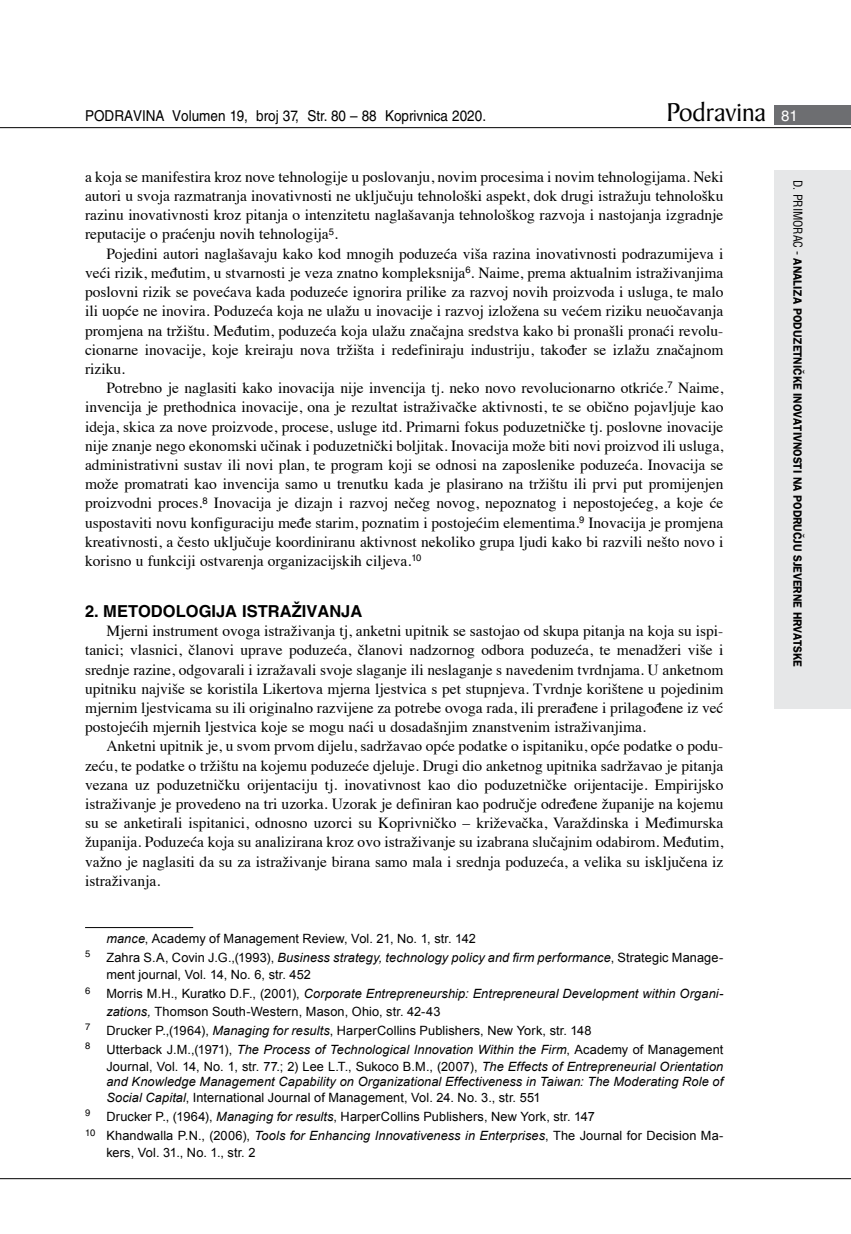
<style>
.page{position:relative;width:851px;height:1234px;background:#fff}
.page>*{position:absolute;margin:0;border:0;box-sizing:border-box;transform-origin:0 0}
.t1{font:27.6px "Baker Signet BT";color:#000}
.t2{font:700 16.5px "Helvetica LT Skin 29";color:#000}
.t3{font:15.45px/19.2px "Times";color:#000;text-align:justify}
.t4{font:15px "Helvetica LT Skin 29";color:#000;scale:.9 1}
.t5{font:12.75px/17.1px "Arial";letter-spacing:.01em;color:#000}
.t6{font:italic 12.75px/17.1px "Arial";letter-spacing:.01em;color:#000}
.t7{font:600 12px "ITC Franklin Gothic Skin 29";letter-spacing:-.005em;color:#000;scale:.95 1}
.t8{font:9.45px "Helvetica LT Skin 29";color:#000}
.s1{font-family:"Helvetica LT Skin 29";font-size:15px;color:#fff}
.s2{font-style:italic}
.s3{font-style:normal}
.s4{font-family:"Helvetica LT Skin 29";font-weight:400;font-stretch:condensed}
</style>
<div class="page">
<div style="left:774px;top:170px;width:76px;height:538px;background:#e6e7e8"></div>
<div style="left:774px;top:105px;width:76px;height:19px;background:#6d6e71"></div>
<hr style="left:0;top:127px;width:850px;height:1px;background:#000">
<hr style="left:0;top:1177px;width:850px;height:1px;background:#000">
<hr style="left:85px;top:927px;width:108px;height:1px;background:#000">
<p class="t4" style="left:85px;top:107px;width:447px">PODRAVINA Volumen 19, broj 37, Str. 80 – 88 Koprivnica 2020.</p>
<h1 class="t1" style="left:666px;top:95px;width:133px">Podravina <span class="s1">81</span></h1>
<p class="t3" style="left:85px;top:166px;width:639px">a koja se manifestira kroz nove tehnologije u poslovanju, novim procesima i novim tehnologijama. Neki autori u svoja razmatranja inovativnosti ne uključuju tehnološki aspekt, dok drugi istražuju tehnološku razinu inovativnosti kroz pitanja o intenzitetu naglašavanja tehnološkog razvoja i nastojanja izgradnje reputacije o praćenju novih tehnologija<sup>5</sup>.</p>
<p class="t3" style="left:85px;top:242px;width:639px;text-indent:21px">Pojedini autori naglašavaju kako kod mnogih poduzeća viša razina inovativnosti podrazumijeva i veći rizik, međutim, u stvarnosti je veza znatno kompleksnija<sup>6</sup>. Naime, prema aktualnim istraživanjima poslovni rizik se povećava kada poduzeće ignorira prilike za razvoj novih proizvoda i usluga, te malo ili uopće ne inovira. Poduzeća koja ne ulažu u inovacije i razvoj izložena su većem riziku neuočavanja promjena na tržištu. Međutim, poduzeća koja ulažu značajna sredstva kako bi pronašli pronaći revolu&shy;cionarne inovacije, koje kreiraju nova tržišta i redefiniraju industriju, također se izlažu značajnom riziku.</p>
<p class="t3" style="left:85px;top:377px;width:639px;text-indent:21px">Potrebno je naglasiti kako inovacija nije invencija tj. neko novo revolucionarno otkriće.<sup>7</sup> Naime, invencija je prethodnica inovacije, ona je rezultat istraživačke aktivnosti, te se obično pojavljuje kao ideja, skica za nove proizvode, procese, usluge itd. Primarni fokus poduzetničke tj. poslovne inovacije nije znanje nego ekonomski učinak i poduzetnički boljitak. Inovacija može biti novi proizvod ili usluga, administrativni sustav ili novi plan, te program koji se odnosi na zaposlenike poduzeća. Inovacija se može promatrati kao invencija samo u trenutku kada je plasirano na tržištu ili prvi put promijenjen proizvodni proces.<sup>8</sup> Inovacija je dizajn i razvoj nečeg novog, nepoznatog i nepostojećeg, a koje će uspostaviti novu konfiguraciju međe starim, poznatim i postojećim elementima.<sup>9</sup> Inovacija je promjena kreativnosti, a često uključuje koordiniranu aktivnost nekoliko grupa ljudi kako bi razvili nešto novo i korisno u funkciji ostvarenja organizacijskih ciljeva.<sup>10</sup></p>
<p class="t2" style="left:85px;top:601px;width:279px">2. METODOLOGIJA ISTRAŽIVANJA</p>
<p class="t3" style="left:85px;top:620px;width:639px;text-indent:21px">Mjerni instrument ovoga istraživanja tj, anketni upitnik se sastojao od skupa pitanja na koja su ispi&shy;tanici; vlasnici, članovi uprave poduzeća, članovi nadzornog odbora poduzeća, te menadžeri više i srednje razine, odgovarali i izražavali svoje slaganje ili neslaganje s navedenim tvrdnjama. U anketnom upitniku najviše se koristila Likertova mjerna ljestvica s pet stupnjeva. Tvrdnje korištene u pojedinim mjernim ljestvicama su ili originalno razvijene za potrebe ovoga rada, ili prerađene i prilagođene iz već postojećih mjernih ljestvica koje se mogu naći u dosadašnjim znanstvenim istraživanjima.</p>
<p class="t3" style="left:85px;top:735px;width:639px;text-indent:21px">Anketni upitnik je, u svom prvom dijelu, sadržavao opće podatke o ispitaniku, opće podatke o podu&shy;zeću, te podatke o tržištu na kojemu poduzeće djeluje. Drugi dio anketnog upitnika sadržavao je pitanja vezana uz poduzetničku orijentaciju tj. inovativnost kao dio poduzetničke orijentacije. Empirijsko istraživanje je provedeno na tri uzorka. Uzorak je definiran kao područje određene županije na kojemu su se anketirali ispitanici, odnosno uzorci su Koprivničko – križevačka, Varaždinska i Međimurska županija. Poduzeća koja su analizirana kroz ovo istraživanje su izabrana slučajnim odabirom. Međutim, važno je naglasiti da su za istraživanje birana samo mala i srednja poduzeća, a velika su isključena iz istraživanja.</p>
<p class="t5" style="left:106px;top:929px;width:371px"><span class="s2">mance</span>, Academy of Management Review, Vol. 21, No. 1, str. 142</p>
<p class="t8" style="left:85px;top:948px;width:7px">5</p>
<p class="t5" style="left:106px;top:949px;width:618px">Zahra S.A, Covin J.G.,(1993), <span class="s2">Business strategy, technology policy and firm performance</span>, Strategic Manage&shy;ment journal, Vol. 14, No. 6, str. 452</p>
<p class="t8" style="left:85px;top:984px;width:7px">6</p>
<p class="t6" style="left:106px;top:985px;width:618px"><span class="s3">Morris M.H., Kuratko D.F., (2001),</span> Corporate Entrepreneurship: Entrepreneural Development within Organi&shy;zations, <span class="s3">Thomson South-Western, Mason, Ohio, str. 42-43</span></p>
<p class="t8" style="left:85px;top:1021px;width:7px">7</p>
<p class="t5" style="left:106px;top:1021px;width:486px">Drucker P.,(1964), <span class="s2">Managing for results</span>, HarperCollins Publishers, New York, str. 148</p>
<p class="t8" style="left:85px;top:1040px;width:7px">8</p>
<p class="t5" style="left:106px;top:1040px;width:618px">Utterback J.M.,(1971), <span class="s2">The Process of Technological Innovation Within the Firm</span>, Academy of Management<br>Journal, Vol. 14, No. 1, str. 77.; 2) Lee L.T., Sukoco B.M., (2007), <span class="s2">The Effects of Entrepreneurial Orientation</span></p>
<p class="t6" style="left:106px;top:1074px;width:618px;line-height:15.3px">and Knowledge Management Capability on Organizational Effectiveness in Taiwan: The Moderating Role of<br>Social Capital<span class="s3">, International Journal of Management, Vol. 24. No. 3., str. 551</span></p>
<p class="t8" style="left:85px;top:1107px;width:7px">9</p>
<p class="t5" style="left:85px;top:1106px;width:639px;line-height:19.2px;text-indent:21px">Drucker P., (1964), <span class="s2">Managing for results</span>, HarperCollins Publishers, New York, str. 147<br><sup>10</sup> Khandwalla P.N., (2006), <span class="s2">Tools for Enhancing Innovativeness in Enterprises</span>, The Journal for Decision Ma-</p>
<p class="t5" style="left:106px;top:1144px;width:151px">kers, Vol. 31., No. 1., str. 2</p>
<p class="t7" style="left:804px;top:180px;width:514px;rotate:90deg"><span class="s4">D. PRIMORAC -</span> ANALIZA PODUZETNIČKE INOVATIVNOSTI NA PODRUČJU SJEVERNE HRVATSKE</p>
</div>
